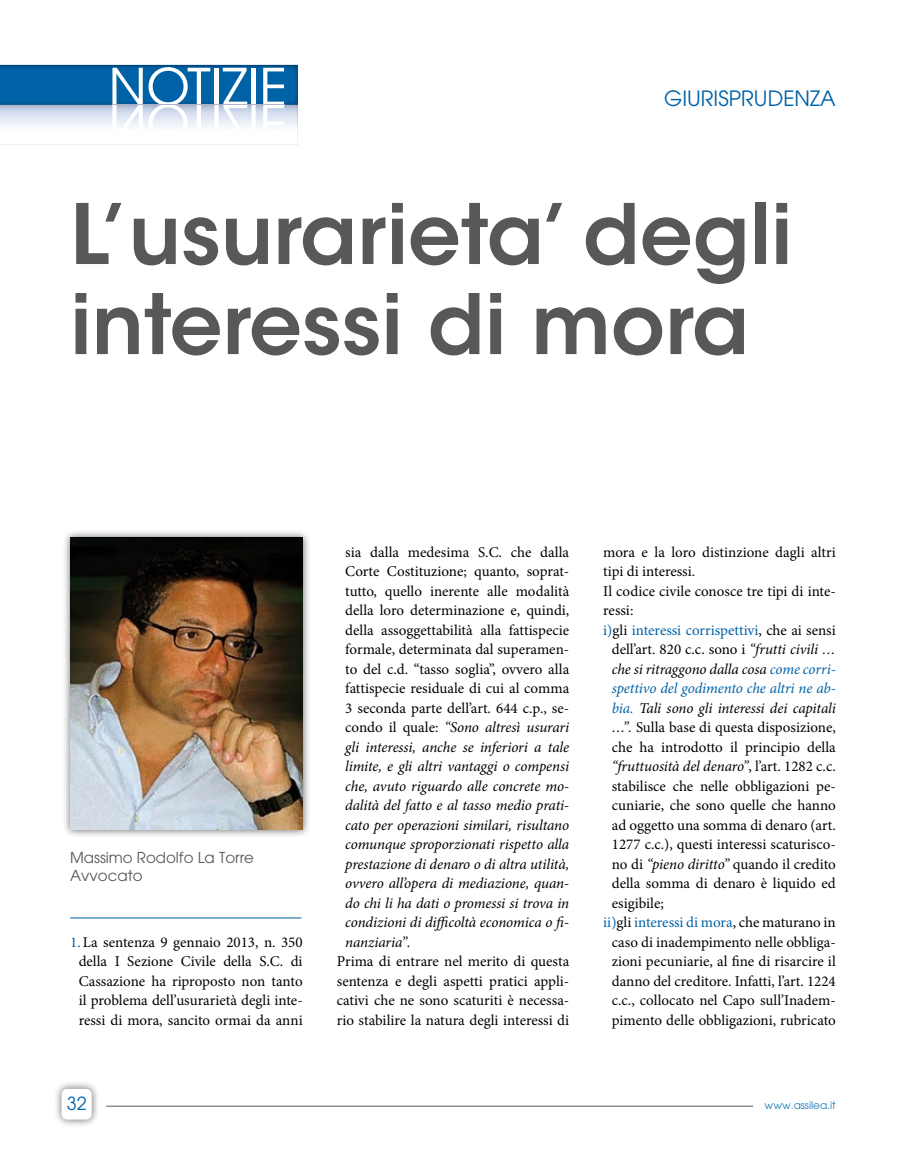
<style>
.page{position:relative;width:906px;height:1170px;background:#fff}
.page>*{position:absolute;margin:0;border:0;box-sizing:border-box;transform-origin:0 0}
.t1{font:600 82.5px/90px "ITC Avant Garde Std";color:#58585a}
.t2{font:50.7px "ITC Avant Garde Std";color:#fff}
.t3{font:21px "Avant Garde";color:#0062a7}
.t4{font:18px "Avant Garde";color:#0062a7}
.t5{font:15px/19.5px "Minion Pro";color:#000;text-align:center}
.t6{font:italic 15px/19.5px "Minion Pro";letter-spacing:-.01em;color:#000;text-align:justify}
.t7{font:15px "Minion Pro";color:#0062a7}
.t8{font:italic 15px "Minion Pro";letter-spacing:-.01em;color:#0062a7}
.t9{font:15px/18px "Avant Garde";color:#58585a}
.t10{font:10.5px "Avant Garde";color:#1c7bb6}
.s1{color:#0062a7}
.s2{font-style:normal}
.s3{color:#000}
.s4{font-style:italic}
</style>
<div class="page">
<img style="left:0;top:65px;width:298px;height:40px">
<img style="left:112px;top:67px;width:172px;height:38px">
<img style="left:0;top:105px;width:298px;height:40px">
<img style="left:112px;top:105px;width:172px;height:38px">
<hr style="left:106px;top:1105px;width:647px;height:1px;background:#58585a">
<div style="left:53px;top:1080px;width:47px;height:47px;background:#000;opacity:.6"></div>
<div style="left:61px;top:1088px;width:31px;height:31px;background:#fff;border-radius:6px"></div>
<div style="left:62px;top:529px;width:249px;height:309px;background:#000;opacity:.6"></div>
<img style="left:70px;top:537px;width:233px;height:292px">
<hr style="left:70px;top:917px;width:231px;height:1px;background:#0062a7">
<h2 class="t2" style="left:109px;top:56px;width:180px">NOTIZIE</h2>
<h3 class="t3" style="left:664px;top:86px;width:173px">GIURISPRUDENZA</h3>
<h1 class="t1" style="left:70px;top:189px;width:724px">L’usurarieta’ degli interessi di mora</h1>
<p class="t9" style="left:70px;top:848px;width:185px">Massimo Rodolfo La Torre<br>Avvocato</p>
<p class="t5" style="left:70px;top:932px;width:234px"><span class="s1">1.</span> La sentenza 9 gennaio 2013, n. 350 della I Sezione Civile della S.C. di Cassazione ha riproposto non tanto il problema dell’usurarietà degli inte&shy;ressi di mora, sancito ormai da anni</p>
<p class="t6" style="left:345px;top:542px;width:225px"><span class="s2">sia dalla medesima S.C. che dalla Corte Costituzione; quanto, soprat&shy;tutto, quello inerente alle modalità della loro determinazione e, quindi, della assoggettabilità alla fattispecie formale, determinata dal superamen&shy;to del c.d. “tasso soglia”, ovvero alla fattispecie residuale di cui al comma 3 seconda parte dell’art. 644 c.p., se&shy;condo il quale:</span> “Sono altresì usurari gli interessi, anche se inferiori a tale limite, e gli altri vantaggi o compensi che, avuto riguardo alle concrete mo&shy;dalità del fatto e al tasso medio prati&shy;cato per operazioni similari, risultano comunque sproporzionati rispetto alla prestazione di denaro o di altra utilità, ovvero all’opera di mediazione, quan&shy;do chi li ha dati o promessi si trova in condizioni di difficoltà economica o fi&shy;nanziaria”.</p>
<p class="t5" style="left:337px;top:951px;width:234px;text-align:justify">Prima di entrare nel merito di questa sentenza e degli aspetti pratici appli&shy;cativi che ne sono scaturiti è necessa&shy;rio stabilire la natura degli interessi di</p>
<p class="t5" style="left:603px;top:542px;width:234px">mora e la loro distinzione dagli altri</p>
<p class="t5" style="left:603px;top:561px;width:93px">tipi di interessi.</p>
<p class="t5" style="left:603px;top:581px;width:234px">Il codice civile conosce tre tipi di inte-</p>
<p class="t5" style="left:603px;top:600px;width:32px">ressi:</p>
<p class="t7" style="left:603px;top:619px;width:234px">i)<span class="s3">gli</span> interessi corrispettivi<span class="s3">, che ai sensi</span></p>
<p class="t5" style="left:612px;top:639px;width:225px">dell’art. 820 c.c. sono i <span class="s4">“frutti civili …</span></p>
<p class="t6" style="left:612px;top:659px;width:225px">che si ritraggono dalla cosa <span class="s1">come corri-</span></p>
<p class="t8" style="left:612px;top:678px;width:225px">spettivo del godimento che altri ne ab-</p>
<p class="t6" style="left:612px;top:698px;width:225px"><span class="s1">bia.</span> Tali sono gli interessi dei capitali</p>
<p class="t5" style="left:612px;top:717px;width:225px"><span class="s4">…”.</span> Sulla base di questa disposizione,</p>
<p class="t5" style="left:612px;top:737px;width:225px">che ha introdotto il principio della</p>
<p class="t6" style="left:612px;top:756px;width:225px">“fruttuosità del denaro”<span class="s2">, l’art. 1282 c.c.</span></p>
<p class="t5" style="left:612px;top:776px;width:225px">stabilisce che nelle obbligazioni pe-</p>
<p class="t5" style="left:612px;top:795px;width:225px">cuniarie, che sono quelle che hanno</p>
<p class="t5" style="left:612px;top:815px;width:225px">ad oggetto una somma di denaro (art.</p>
<p class="t5" style="left:612px;top:834px;width:225px">1277 c.c.), questi interessi scaturisco-</p>
<p class="t5" style="left:612px;top:854px;width:225px">no di <span class="s4">“pieno diritto”</span> quando il credito</p>
<p class="t5" style="left:612px;top:873px;width:225px">della somma di denaro è liquido ed</p>
<p class="t5" style="left:612px;top:893px;width:54px">esigibile;</p>
<p class="t7" style="left:603px;top:912px;width:234px">ii)<span class="s3">gli</span> interessi di mora<span class="s3">, che maturano in</span></p>
<p class="t5" style="left:612px;top:932px;width:225px">caso di inadempimento nelle obbliga-</p>
<p class="t5" style="left:612px;top:951px;width:225px">zioni pecuniarie, al fine di risarcire il</p>
<p class="t5" style="left:612px;top:971px;width:225px">danno del creditore. Infatti, l’art. 1224</p>
<p class="t5" style="left:612px;top:990px;width:225px">c.c., collocato nel Capo sull’Inadem-</p>
<p class="t5" style="left:612px;top:1010px;width:225px">pimento delle obbligazioni, rubricato</p>
<p class="t4" style="left:67px;top:1092px;width:21px">32</p>
<p class="t10" style="left:764px;top:1098px;width:73px">www.assilea.it</p>
</div>
